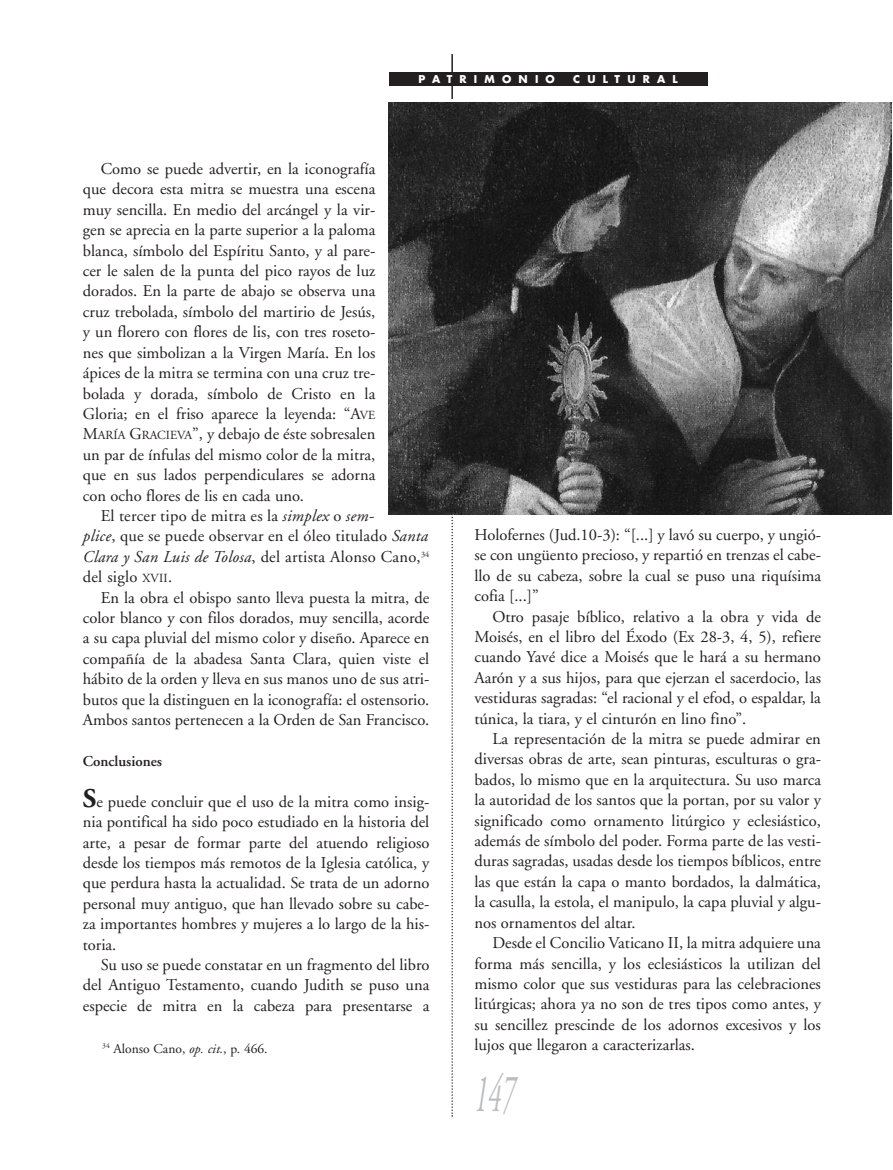
<style>
.page{position:relative;width:893px;height:1170px;background:#fff}
.page>*{position:absolute;margin:0;border:0;box-sizing:border-box;transform-origin:0 0}
.t1{font:italic 54px "Adobe Garamond";color:#bcbdc0;scale:.5 1}
.t2{font:16.5px/20.4px "Adobe Garamond";color:#231f20;text-align:justify}
.t3{font:600 15px "Adobe Garamond";color:#231f20}
.t4{font:13.5px "Adobe Garamond";color:#231f20}
.t5{font:700 10.5px "Futura";letter-spacing:.685em;color:#fff}
.s1{font-size:12.3px}
.s2{font-style:italic}
.s3{font-weight:700;font-size:27px}
</style>
<div class="page">
<hr style="left:451px;top:54px;width:2px;height:306px;background:#231f20">
<svg style="left:451px;top:514px;width:2px;height:602px"></svg>
<div style="left:389px;top:72px;width:318px;height:14px;background:#231f20"></div>
<img style="left:389px;top:102px;width:502px;height:412px">
<p class="t5" style="left:419px;top:74px;width:138px">PATRIMONIO</p>
<p class="t5" style="left:573px;top:74px;width:106px">CULTURAL</p>
<p class="t2" style="left:83px;top:160px;width:294px;text-indent:18px">Como se puede advertir, en la iconografía que decora esta mitra se muestra una escena muy sencilla. En medio del arcángel y la vir&shy;gen se aprecia en la parte superior a la paloma blanca, símbolo del Espíritu Santo, y al pare&shy;cer le salen de la punta del pico rayos de luz dorados. En la parte de abajo se observa una cruz trebolada, símbolo del martirio de Jesús, y un florero con flores de lis, con tres roseto&shy;nes que simbolizan a la Virgen María. En los ápices de la mitra se termina con una cruz tre&shy;bolada y dorada, símbolo de Cristo en la Gloria; en el friso aparece la leyenda: “A<span class="s1">VE </span>M<span class="s1">ARÍA</span> G<span class="s1">RACIEVA</span>”, y debajo de éste sobresalen un par de ínfulas del mismo color de la mitra, que en sus lados perpendiculares se adorna con ocho flores de lis en cada uno.</p>
<p class="t2" style="left:83px;top:507px;width:348px;text-align:left;text-indent:18px">El tercer tipo de mitra es la <span class="s2">simplex</span> o <span class="s2">sem-<br>plice</span>, que se puede observar en el óleo titulado <span class="s2">Santa Clara y San Luis de Tolosa</span>, del artista Alonso Cano,<sup>34 </sup>del siglo <span class="s1">XVII</span>.</p>
<p class="t2" style="left:83px;top:588px;width:348px;text-indent:18px">En la obra el obispo santo lleva puesta la mitra, de color blanco y con filos dorados, muy sencilla, acorde a su capa pluvial del mismo color y diseño. Aparece en compañía de la abadesa Santa Clara, quien viste el hábito de la orden y lleva en sus manos uno de sus atri&shy;butos que la distinguen en la iconografía: el ostensorio.<br>Ambos santos pertenecen a la Orden de San Francisco.</p>
<p class="t3" style="left:83px;top:755px;width:81px">Conclusiones</p>
<p class="t2" style="left:83px;top:792px;width:348px"><span class="s3">S</span>e puede concluir que el uso de la mitra como insig&shy;nia pontifical ha sido poco estudiado en la historia del arte, a pesar de formar parte del atuendo religioso desde los tiempos más remotos de la Iglesia católica, y que perdura hasta la actualidad. Se trata de un adorno personal muy antiguo, que han llevado sobre su cabe&shy;za importantes hombres y mujeres a lo largo de la his&shy;toria.</p>
<p class="t2" style="left:83px;top:955px;width:348px;text-indent:18px">Su uso se puede constatar en un fragmento del libro del Antiguo Testamento, cuando Judith se puso una especie de mitra en la cabeza para presentarse a</p>
<p class="t4" style="left:102px;top:1043px;width:167px"><sup>34</sup> Alonso Cano, <span class="s2">op. cit.</span>, p. 466.</p>
<p class="t2" style="left:474px;top:526px;width:348px">Holofernes (Jud.10-3): “[...] y lavó su cuerpo, y ungió&shy;se con ungüento precioso, y repartió en trenzas el cabe&shy;llo de su cabeza, sobre la cual se puso una riquísima cofia [...]”</p>
<p class="t2" style="left:474px;top:607px;width:348px;text-indent:18px">Otro pasaje bíblico, relativo a la obra y vida de Moisés, en el libro del Éxodo (Ex 28-3, 4, 5), refiere cuando Yavé dice a Moisés que le hará a su hermano Aarón y a sus hijos, para que ejerzan el sacerdocio, las vestiduras sagradas: “el racional y el efod, o espaldar, la túnica, la tiara, y el cinturón en lino fino”.</p>
<p class="t2" style="left:474px;top:730px;width:348px;text-indent:18px">La representación de la mitra se puede admirar en diversas obras de arte, sean pinturas, esculturas o gra&shy;bados, lo mismo que en la arquitectura. Su uso marca la autoridad de los santos que la portan, por su valor y significado como ornamento litúrgico y eclesiástico, además de símbolo del poder. Forma parte de las vesti&shy;duras sagradas, usadas desde los tiempos bíblicos, entre las que están la capa o manto bordados, la dalmática, la casulla, la estola, el manipulo, la capa pluvial y algu&shy;nos ornamentos del altar.</p>
<p class="t2" style="left:474px;top:934px;width:348px;text-indent:18px">Desde el Concilio Vaticano II, la mitra adquiere una forma más sencilla, y los eclesiásticos la utilizan del mismo color que sus vestiduras para las celebraciones litúrgicas; ahora ya no son de tres tipos como antes, y su sencillez prescinde de los adornos excesivos y los lujos que llegaron a caracterizarlas.</p>
<h1 class="t1" style="left:474px;top:1071px;width:83px">147</h1>
</div>
